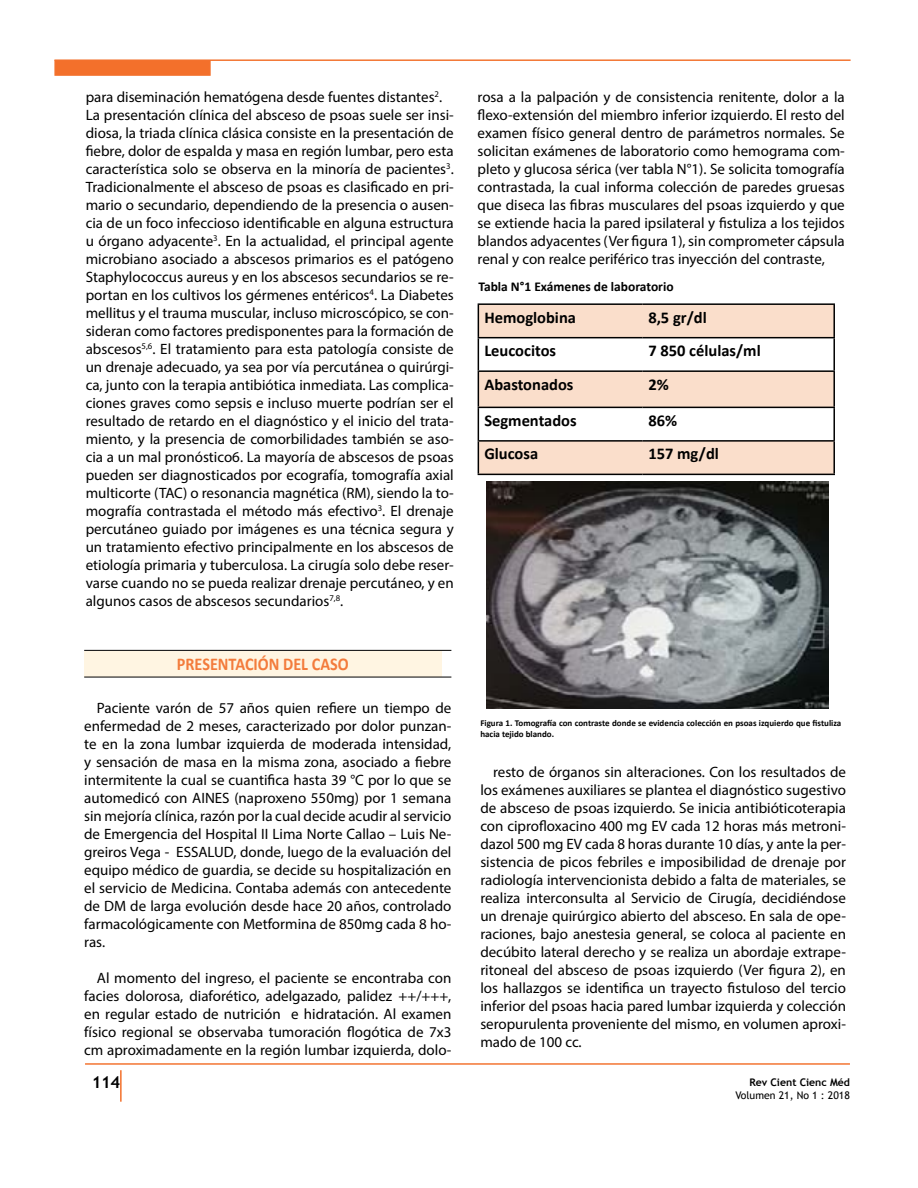
<style>
.page{position:relative;width:918px;height:1188px;background:#fff}
.page>*{position:absolute;margin:0;border:0;box-sizing:border-box;transform-origin:0 0}
.t1{font:700 18px "Calibri";color:#f3702b;scale:.9 1}
.t2{font:700 16.5px "Calibri";color:#000}
.t3{font:700 16.5px "Trebuchet MS";color:#000}
.t4{font:15px/18px "Myriad Pro";color:#000;text-align:justify}
.t5{font:700 13.5px "Calibri";color:#000}
.t6{font:10.5px "Trebuchet MS";color:#000}
.t7{font:700 10.5px "Trebuchet MS";color:#000}
.t8{font:700 9px/10.8px "Calibri";color:#000}
</style>
<div class="page">
<div style="left:54px;top:60px;width:157px;height:16px;background:#f3702b;border:1px solid #f3702b"></div>
<hr style="left:54px;top:59px;width:797px;height:2px;background:#f3702b">
<hr style="left:120px;top:1070px;width:2px;height:32px;background:#f3702b">
<hr style="left:85px;top:1063px;width:765px;height:2px;background:#f3702b">
<div style="left:84px;top:651px;width:358px;height:26px;background:#fff5e0"></div>
<hr style="left:84px;top:677px;width:367px;height:1px;background:#000">
<svg style="left:479px;top:305px;width:354px;height:169px;fill:#fadecb"></svg>
<hr style="left:478px;top:303px;width:164px;height:2px;background:#000">
<hr style="left:478px;top:305px;width:1px;height:32px;background:#000">
<hr style="left:642px;top:303px;width:193px;height:2px;background:#000">
<hr style="left:833px;top:305px;width:2px;height:32px;background:#000">
<hr style="left:478px;top:337px;width:164px;height:1px;background:#000">
<hr style="left:478px;top:338px;width:1px;height:32px;background:#000">
<hr style="left:642px;top:337px;width:193px;height:1px;background:#000">
<hr style="left:833px;top:338px;width:2px;height:32px;background:#000">
<hr style="left:478px;top:370px;width:164px;height:2px;background:#000">
<hr style="left:478px;top:372px;width:1px;height:35px;background:#000">
<hr style="left:642px;top:370px;width:193px;height:2px;background:#000">
<hr style="left:833px;top:372px;width:2px;height:35px;background:#000">
<hr style="left:478px;top:407px;width:164px;height:1px;background:#000">
<hr style="left:478px;top:408px;width:1px;height:32px;background:#000">
<hr style="left:642px;top:407px;width:193px;height:1px;background:#000">
<hr style="left:833px;top:408px;width:2px;height:32px;background:#000">
<hr style="left:478px;top:440px;width:164px;height:2px;background:#000">
<hr style="left:478px;top:442px;width:1px;height:32px;background:#000">
<hr style="left:642px;top:440px;width:193px;height:2px;background:#000">
<hr style="left:833px;top:442px;width:2px;height:32px;background:#000">
<hr style="left:478px;top:474px;width:164px;height:1px;background:#000">
<hr style="left:642px;top:474px;width:193px;height:1px;background:#000">
<img style="left:486px;top:482px;width:342px;height:227px">
<hr style="left:84px;top:650px;width:367px;height:1px;background:#000">
<p class="t4" style="left:86px;top:87px;width:370px;text-align:left">para diseminación hematógena desde fuentes distantes<sup>2</sup>.<br>La presentación clínica del absceso de psoas suele ser insi&shy;diosa, la triada clínica clásica consiste en la presentación de fiebre, dolor de espalda y masa en región lumbar, pero esta característica solo se observa en la minoría de pacientes<sup>3</sup>.<br>Tradicionalmente el absceso de psoas es clasificado en pri&shy;mario o secundario, dependiendo de la presencia o ausen&shy;cia de un foco infeccioso identificable en alguna estructura u órgano adyacente<sup>3</sup>. En la actualidad, el principal agente microbiano asociado a abscesos primarios es el patógeno Staphylococcus aureus y en los abscesos secundarios se re&shy;portan en los cultivos los gérmenes entéricos<sup>4</sup>. La Diabetes mellitus y el trauma muscular, incluso microscópico, se con&shy;sideran como factores predisponentes para la formación de abscesos<sup>5,6</sup>. El tratamiento para esta patología consiste de un drenaje adecuado, ya sea por vía percutánea o quirúrgi&shy;ca, junto con la terapia antibiótica inmediata. Las complica&shy;ciones graves como sepsis e incluso muerte podrían ser el resultado de retardo en el diagnóstico y el inicio del trata&shy;miento, y la presencia de comorbilidades también se aso&shy;cia a un mal pronóstico6. La mayoría de abscesos de psoas pueden ser diagnosticados por ecografía, tomografía axial multicorte (TAC) o resonancia magnética (RM), siendo la to&shy;mografía contrastada el método más efectivo<sup>3</sup>. El drenaje percutáneo guiado por imágenes es una técnica segura y un tratamiento efectivo principalmente en los abscesos de etiología primaria y tuberculosa. La cirugía solo debe reser&shy;varse cuando no se pueda realizar drenaje percutáneo, y en algunos casos de abscesos secundarios<sup>7,8</sup>.</p>
<p class="t1" style="left:177px;top:652px;width:193px">PRESENTACIÓN DEL CASO</p>
<p class="t4" style="left:84px;top:699px;width:369px;text-indent:13px">Paciente varón de 57 años quien refiere un tiempo de enfermedad de 2 meses, caracterizado por dolor punzan&shy;te en la zona lumbar izquierda de moderada intensidad, y sensación de masa en la misma zona, asociado a fiebre intermitente la cual se cuantifica hasta 39 °C por lo que se automedicó con AINES (naproxeno 550mg) por 1 semana sin mejoría clínica, razón por la cual decide acudir al servicio de Emergencia del Hospital II Lima Norte Callao – Luis Ne&shy;greiros Vega - ESSALUD, donde, luego de la evaluación del equipo médico de guardia, se decide su hospitalización en el servicio de Medicina. Contaba además con antecedente de DM de larga evolución desde hace 20 años, controlado farmacológicamente con Metformina de 850mg cada 8 ho&shy;ras.</p>
<p class="t4" style="left:84px;top:969px;width:369px;text-indent:13px">Al momento del ingreso, el paciente se encontraba con facies dolorosa, diaforético, adelgazado, palidez ++/+++, en regular estado de nutrición e hidratación. Al examen físico regional se observaba tumoración flogótica de 7x3 cm aproximadamente en la región lumbar izquierda, dolo-</p>
<p class="t3" style="left:92px;top:1072px;width:30px">114</p>
<p class="t4" style="left:478px;top:87px;width:369px">rosa a la palpación y de consistencia renitente, dolor a la flexo-extensión del miembro inferior izquierdo. El resto del examen físico general dentro de parámetros normales. Se solicitan exámenes de laboratorio como hemograma com&shy;pleto y glucosa sérica (ver tabla N°1). Se solicita tomografía contrastada, la cual informa colección de paredes gruesas que diseca las fibras musculares del psoas izquierdo y que se extiende hacia la pared ipsilateral y fistuliza a los tejidos blandos adyacentes (Ver figura 1), sin comprometer cápsula renal y con realce periférico tras inyección del contraste,</p>
<p class="t5" style="left:478px;top:277px;width:197px">Tabla N°1 Exámenes de laboratorio</p>
<p class="t2" style="left:484px;top:305px;width:93px">Hemoglobina</p>
<p class="t2" style="left:648px;top:305px;width:60px">8,5 gr/dl</p>
<p class="t2" style="left:484px;top:339px;width:73px">Leucocitos</p>
<p class="t2" style="left:648px;top:339px;width:114px">7 850 células/ml</p>
<p class="t2" style="left:484px;top:372px;width:91px">Abastonados</p>
<p class="t2" style="left:648px;top:372px;width:22px">2%</p>
<p class="t2" style="left:484px;top:409px;width:94px">Segmentados</p>
<p class="t2" style="left:648px;top:409px;width:30px">86%</p>
<p class="t2" style="left:484px;top:442px;width:55px">Glucosa</p>
<p class="t2" style="left:648px;top:442px;width:72px">157 mg/dl</p>
<p class="t8" style="left:480px;top:717px;width:363px">Figura 1. Tomografía con contraste donde se evidencia colección en psoas izquierdo que fistuliza hacia tejido blando.</p>
<p class="t4" style="left:480px;top:763px;width:367px;text-indent:13px">resto de órganos sin alteraciones. Con los resultados de los exámenes auxiliares se plantea el diagnóstico sugestivo de absceso de psoas izquierdo. Se inicia antibióticoterapia con ciprofloxacino 400 mg EV cada 12 horas más metroni&shy;dazol 500 mg EV cada 8 horas durante 10 días, y ante la per&shy;sistencia de picos febriles e imposibilidad de drenaje por radiología intervencionista debido a falta de materiales, se realiza interconsulta al Servicio de Cirugía, decidiéndose un drenaje quirúrgico abierto del absceso. En sala de ope&shy;raciones, bajo anestesia general, se coloca al paciente en decúbito lateral derecho y se realiza un abordaje extrape&shy;ritoneal del absceso de psoas izquierdo (Ver figura 2), en los hallazgos se identifica un trayecto fistuloso del tercio inferior del psoas hacia pared lumbar izquierda y colección seropurulenta proveniente del mismo, en volumen aproxi&shy;mado de 100 cc.</p>
<p class="t7" style="left:749px;top:1076px;width:102px">Rev Cient Cienc Méd</p>
<p class="t6" style="left:735px;top:1089px;width:116px">Volumen 21, No 1 : 2018</p>
</div>
